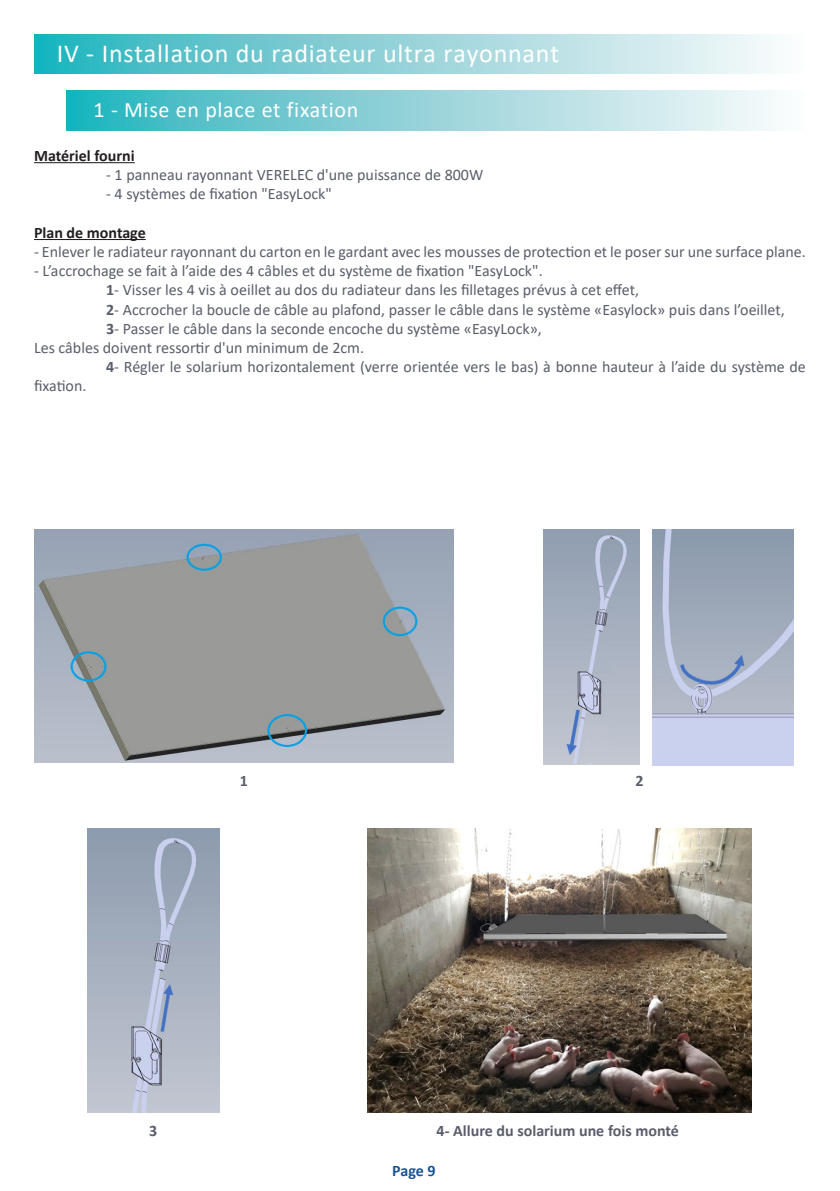
<style>
.page{position:relative;width:840px;height:1191px;background:#fff}
.page>*{position:absolute;margin:0;border:0;box-sizing:border-box;transform-origin:0 0}
.Titre_blanc{font:26px "Calibri";letter-spacing:.03em;color:#fff}
.Titre_blanc_12{font:22px "Calibri";letter-spacing:.03em;color:#fff}
.Texte{font:16px "Calibri";color:#5a5e6b}
.Texte-2{font:700 16px "Calibri";color:#5a5e6b}
.Texte-3{font:700 16px "Calibri";color:#231f20}
.t1{font:700 16px "Calibri";color:#1a5394}
.s1{font-weight:700}
</style>
<div class="page">
<hr style="left:34px;top:162px;width:101px;height:1px;background:#231f20">
<hr style="left:34px;top:239px;width:112px;height:1px;background:#231f20">
<svg style="left:34px;top:34px;width:742px;height:40px;background:#90d4da"></svg>
<svg style="left:66px;top:91px;width:711px;height:39px;background:#91d4da"></svg>
<img style="left:34px;top:529px;width:419px;height:234px">
<img style="left:543px;top:529px;width:96px;height:236px">
<img style="left:652px;top:529px;width:140px;height:236px">
<img style="left:87px;top:828px;width:132px;height:284px">
<img style="left:367px;top:828px;width:384px;height:284px">
<p class="Titre_blanc" style="left:57px;top:35px;width:503px">IV - Installation du radiateur ultra rayonnant</p>
<p class="Titre_blanc_12" style="left:94px;top:94px;width:266px">1 - Mise en place et fixation</p>
<p class="Texte-3" style="left:34px;top:144px;width:102px">Matériel fourni</p>
<p class="Texte" style="left:106px;top:164px;width:378px">- 1 panneau rayonnant VERELEC d'une puissance de 800W</p>
<p class="Texte" style="left:106px;top:183px;width:227px">- 4 systèmes de fixation "EasyLock"</p>
<p class="Texte-3" style="left:34px;top:221px;width:113px">Plan de montage</p>
<p class="Texte" style="left:34px;top:240px;width:773px">- Enlever le radiateur rayonnant du carton en le gardant avec les mousses de protection et le poser sur une surface plane.</p>
<p class="Texte" style="left:34px;top:260px;width:510px">- L’accrochage se fait à l’aide des 4 câbles et du système de fixation "EasyLock".</p>
<p class="Texte" style="left:106px;top:279px;width:534px"><span class="s1">1</span>- Visser les 4 vis à oeillet au dos du radiateur dans les filletages prévus à cet effet,</p>
<p class="Texte" style="left:106px;top:298px;width:680px"><span class="s1">2</span>- Accrocher la boucle de câble au plafond, passer le câble dans le système «Easylock» puis dans l’oeillet,</p>
<p class="Texte" style="left:106px;top:317px;width:437px"><span class="s1">3</span>- Passer le câble dans la seconde encoche du système «EasyLock»,</p>
<p class="Texte" style="left:34px;top:336px;width:331px">Les câbles doivent ressortir d'un minimum de 2cm.</p>
<p class="Texte" style="left:106px;top:356px;width:701px"><span class="s1">4</span>- Régler le solarium horizontalement (verre orientée vers le bas) à bonne hauteur à l’aide du système de</p>
<p class="Texte" style="left:34px;top:375px;width:54px">fixation.</p>
<p class="Texte-2" style="left:239px;top:769px;width:10px">1</p>
<p class="Texte-2" style="left:635px;top:769px;width:10px">2</p>
<p class="Texte-2" style="left:149px;top:1119px;width:10px">3</p>
<p class="Texte-2" style="left:436px;top:1119px;width:244px">4- Allure du solarium une fois monté</p>
<p class="t1" style="left:392px;top:1159px;width:45px">Page 9</p>
</div>
